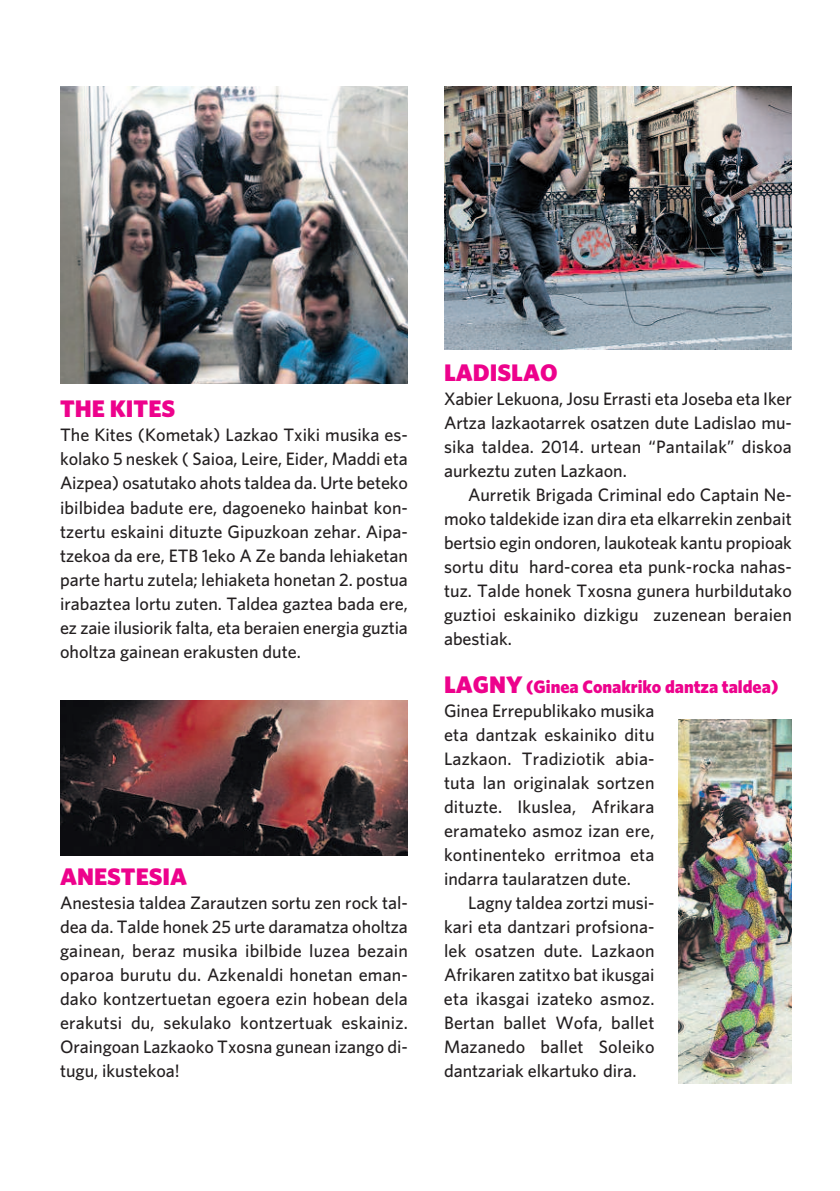
<style>
.page{position:relative;width:840px;height:1191px;background:#fff}
.page>*{position:absolute;margin:0;border:0;box-sizing:border-box;transform-origin:0 0}
.t1{font:900 24px "Whitney";color:#ed028c}
.t2{font:500 18px/24px "Whitney";letter-spacing:.01em;color:#231f20;text-align:justify}
.t3{font:900 18px "Whitney";color:#ed028c}
.s1{font-size:24px}
</style>
<div class="page">
<img style="left:60px;top:86px;width:348px;height:297px">
<img style="left:444px;top:86px;width:347px;height:263px">
<img style="left:60px;top:700px;width:348px;height:155px">
<img style="left:678px;top:719px;width:113px;height:364px">
<h1 class="t1" style="left:60px;top:394px;width:117px">THE KITES</h1>
<p class="t2" style="left:60px;top:423px;width:349px">The Kites (Kometak) Lazkao Txiki musika es&shy;kolako 5 neskek ( Saioa, Leire, Eider, Maddi eta Aizpea) osatutako ahots taldea da. Urte beteko ibilbidea badute ere, dagoeneko hainbat kon&shy;tzertu eskaini dituzte Gipuzkoan zehar. Aipa&shy;tzekoa da ere, ETB 1eko A Ze banda lehiaketan parte hartu zutela; lehiaketa honetan 2. postua irabaztea lortu zuten. Taldea gaztea bada ere, ez zaie ilusiorik falta, eta beraien energia guztia oholtza gainean erakusten dute.</p>
<h1 class="t1" style="left:60px;top:862px;width:129px">ANESTESIA</h1>
<p class="t2" style="left:60px;top:890px;width:349px">Anestesia taldea Zarautzen sortu zen rock tal&shy;dea da. Talde honek 25 urte daramatza oholtza gainean, beraz musika ibilbide luzea bezain oparoa burutu du. Azkenaldi honetan eman&shy;dako kontzertuetan egoera ezin hobean dela erakutsi du, sekulako kontzertuak eskainiz.<br>Oraingoan Lazkaoko Txosna gunean izango di&shy;tugu, ikustekoa!</p>
<h1 class="t1" style="left:444px;top:358px;width:115px">LADISLAO</h1>
<p class="t2" style="left:444px;top:386px;width:349px">Xabier Lekuona, Josu Errasti eta Joseba eta Iker Artza lazkaotarrek osatzen dute Ladislao mu&shy;sika taldea. 2014. urtean “Pantailak” diskoa aurkeztu zuten Lazkaon.</p>
<p class="t2" style="left:444px;top:482px;width:349px;text-indent:24px">Aurretik Brigada Criminal edo Captain Ne&shy;moko taldekide izan dira eta elkarrekin zenbait bertsio egin ondoren, laukoteak kantu propioak sortu ditu hard-corea eta punk-rocka nahas&shy;tuz. Talde honek Txosna gunera hurbildutako guztioi eskainiko dizkigu zuzenean beraien abestiak.</p>
<p class="t3" style="left:444px;top:676px;width:335px"><span class="s1">LAGNY</span> (Ginea Conakriko dantza taldea)</p>
<p class="t2" style="left:444px;top:698px;width:212px">Ginea Errepublikako musika</p>
<p class="t2" style="left:444px;top:722px;width:212px">eta dantzak eskainiko ditu</p>
<p class="t2" style="left:444px;top:746px;width:212px">Lazkaon. Tradiziotik abia-</p>
<p class="t2" style="left:444px;top:770px;width:212px">tuta lan originalak sortzen</p>
<p class="t2" style="left:444px;top:794px;width:212px">dituzte. Ikuslea, Afrikara</p>
<p class="t2" style="left:444px;top:818px;width:212px">eramateko asmoz izan ere,</p>
<p class="t2" style="left:444px;top:842px;width:212px">kontinenteko erritmoa eta</p>
<p class="t2" style="left:444px;top:866px;width:188px">indarra taularatzen dute.</p>
<p class="t2" style="left:468px;top:890px;width:188px">Lagny taldea zortzi musi-</p>
<p class="t2" style="left:444px;top:914px;width:212px">kari eta dantzari profsiona-</p>
<p class="t2" style="left:444px;top:938px;width:212px">lek osatzen dute. Lazkaon</p>
<p class="t2" style="left:444px;top:962px;width:212px">Afrikaren zatitxo bat ikusgai</p>
<p class="t2" style="left:443px;top:986px;width:212px">eta ikasgai izateko asmoz.</p>
<p class="t2" style="left:444px;top:1010px;width:212px">Bertan ballet Wofa, ballet</p>
<p class="t2" style="left:444px;top:1034px;width:212px">Mazanedo ballet Soleiko</p>
<p class="t2" style="left:444px;top:1058px;width:194px">dantzariak elkartuko dira.</p>
</div>
